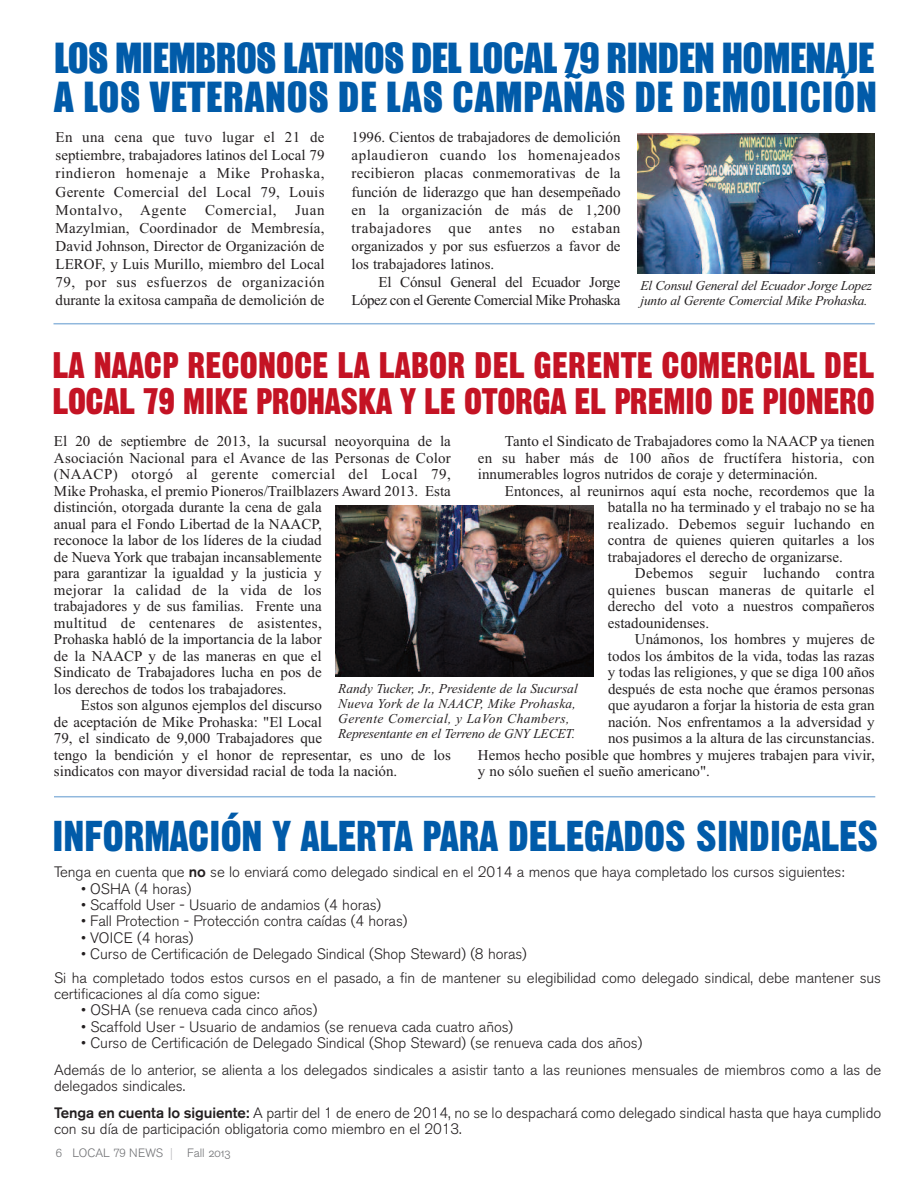
<style>
.page{position:relative;width:918px;height:1188px;background:#fff}
.page>*{position:absolute;margin:0;border:0;box-sizing:border-box;transform-origin:0 0}
.t1{font:42px "Gothic Thirteen";letter-spacing:-.005em;color:#015ba9}
.t2{font:37.5px/39px "Gabo Drive";letter-spacing:-.005em;color:#015ba9}
.t3{font:36px/36px "Gothic Thirteen";letter-spacing:.005em;color:#c41324}
.t4{font:15px/18.1px "Times";color:#231f20;text-align:justify}
.t5{font:300 15px/26.7px "Akzidenz Grotesk BE";letter-spacing:-.005em;color:#231f20}
.t6{font:15px/18.1px "Times";letter-spacing:-.03em;color:#231f20;text-align:right}
.t7{font:15px "Times";letter-spacing:.02em;color:#231f20}
.t8{font:15px "Times";letter-spacing:.035em;color:#231f20}
.t9{font:italic 13.5px/15px "Times New Roman";letter-spacing:-.015em;color:#231f20}
.t10{font:12px "Akzidenz Grotesk BE Light Os F";color:#717275}
.s1{font-weight:500}
.s2{color:#bcbdc0}
</style>
<div class="page">
<hr style="left:54px;top:323px;width:821px;height:1px;background:#91b8dd">
<hr style="left:54px;top:796px;width:821px;height:1px;background:#91b8dd">
<img style="left:638px;top:134px;width:237px;height:140px">
<img style="left:335px;top:505px;width:259px;height:172px">
<h2 class="t2" style="left:54px;top:40px;width:824px">LOS MIEMBROS LATINOS DEL LOCAL 79 RINDEN HOMENAJE<br>A LOS VETERANOS DE LAS CAMPAÑAS DE DEMOLICIÓN</h2>
<p class="t4" style="left:56px;top:128px;width:270px">En una cena que tuvo lugar el 21 de septiembre, trabajadores latinos del Local 79 rindieron homenaje a Mike Prohaska, Gerente Comercial del Local 79, Louis Montalvo, Agente Comercial, Juan Mazylmian, Coordinador de Membresía, David Johnson, Director de Organización de LEROF, y Luis Murillo, miembro del Local 79, por sus esfuerzos de organización durante la exitosa campaña de demolición de</p>
<p class="t4" style="left:352px;top:128px;width:270px">1996. Cientos de trabajadores de demolición aplaudieron cuando los homenajeados recibieron placas conmemorativas de la función de liderazgo que han desempeñado en la organización de más de 1,200 trabajadores que antes no estaban organizados y por sus esfuerzos a favor de los trabajadores latinos.</p>
<p class="t6" style="left:352px;top:273px;width:270px">El Cónsul General del Ecuador Jorge<br>López con el Gerente Comercial Mike Prohaska</p>
<p class="t9" style="left:641px;top:278px;width:233px">El Consul General del Ecuador Jorge Lopez junto al Gerente Comercial Mike Prohaska.</p>
<h3 class="t3" style="left:53px;top:350px;width:824px">LA NAACP RECONOCE LA LABOR DEL GERENTE COMERCIAL DEL<br>LOCAL 79 MIKE PROHASKA Y LE OTORGA EL PREMIO DE PIONERO</h3>
<p class="t4" style="left:478px;top:433px;width:398px;line-height:16.5px;text-indent:27px">Tanto el Sindicato de Trabajadores como la NAACP ya tienen en su haber más de 100 años de fructífera historia, con innumerables logros nutridos de coraje y determinación.</p>
<p class="t4" style="left:608px;top:483px;width:268px;line-height:16.5px;text-indent:-103px">Entonces, al reunirnos aquí esta noche, recordemos que la batalla no ha terminado y el trabajo no se ha realizado. Debemos seguir luchando en contra de quienes quieren quitarles a los trabajadores el derecho de organizarse.</p>
<p class="t4" style="left:608px;top:565px;width:268px;line-height:16.5px;text-indent:27px">Debemos seguir luchando contra quienes buscan maneras de quitarle el derecho del voto a nuestros compañeros estadounidenses.</p>
<p class="t4" style="left:635px;top:630px;width:241px">Unámonos, los hombres y mujeres de</p>
<p class="t4" style="left:608px;top:647px;width:268px">todos los ámbitos de la vida, todas las razas</p>
<p class="t4" style="left:608px;top:663px;width:268px">y todas las religiones, y que se diga 100 años</p>
<p class="t4" style="left:608px;top:680px;width:268px">después de esta noche que éramos personas</p>
<p class="t4" style="left:608px;top:696px;width:268px">que ayudaron a forjar la historia de esta gran</p>
<p class="t4" style="left:608px;top:713px;width:268px">nación. Nos enfrentamos a la adversidad y</p>
<p class="t4" style="left:608px;top:729px;width:268px">nos pusimos a la altura de las circunstancias.</p>
<p class="t4" style="left:478px;top:746px;width:398px">Hemos hecho posible que hombres y mujeres trabajen para vivir,</p>
<p class="t4" style="left:478px;top:762px;width:234px">y no sólo sueñen el sueño americano".</p>
<p class="t4" style="left:54px;top:432px;width:398px">El 20 de septiembre de 2013, la sucursal neoyorquina de la</p>
<p class="t4" style="left:54px;top:449px;width:398px">Asociación Nacional para el Avance de las Personas de Color</p>
<p class="t8" style="left:54px;top:465px;width:398px">(NAACP) otorgó al gerente comercial del Local 79,</p>
<p class="t4" style="left:54px;top:482px;width:398px">Mike Prohaska, el premio Pioneros/Trailblazers Award 2013. Esta</p>
<p class="t4" style="left:54px;top:498px;width:269px">distinción, otorgada durante la cena de gala</p>
<p class="t4" style="left:54px;top:515px;width:269px">anual para el Fondo Libertad de la NAACP,</p>
<p class="t4" style="left:54px;top:531px;width:269px">reconoce la labor de los líderes de la ciudad</p>
<p class="t4" style="left:54px;top:548px;width:269px">de Nueva York que trabajan incansablemente</p>
<p class="t4" style="left:54px;top:564px;width:269px">para garantizar la igualdad y la justicia y</p>
<p class="t7" style="left:54px;top:581px;width:269px">mejorar la calidad de la vida de los</p>
<p class="t4" style="left:54px;top:597px;width:269px">trabajadores y de sus familias. Frente una</p>
<p class="t7" style="left:54px;top:614px;width:269px">multitud de centenares de asistentes,</p>
<p class="t4" style="left:54px;top:630px;width:269px">Prohaska habló de la importancia de la labor</p>
<p class="t4" style="left:54px;top:647px;width:269px">de la NAACP y de las maneras en que el</p>
<p class="t4" style="left:54px;top:663px;width:269px">Sindicato de Trabajadores lucha en pos de</p>
<p class="t4" style="left:54px;top:680px;width:234px">los derechos de todos los trabajadores.</p>
<p class="t4" style="left:81px;top:696px;width:243px">Estos son algunos ejemplos del discurso</p>
<p class="t4" style="left:54px;top:713px;width:270px">de aceptación de Mike Prohaska: "El Local</p>
<p class="t4" style="left:54px;top:729px;width:270px">79, el sindicato de 9,000 Trabajadores que</p>
<p class="t4" style="left:54px;top:746px;width:398px">tengo la bendición y el honor de representar, es uno de los</p>
<p class="t4" style="left:54px;top:762px;width:345px">sindicatos con mayor diversidad racial de toda la nación.</p>
<p class="t9" style="left:338px;top:681px;width:241px">Randy Tucker, Jr., Presidente de la Sucursal Nueva York de la NAACP, Mike Prohaska, Gerente Comercial, y LaVon Chambers, Representante en el Terreno de GNY LECET.</p>
<h1 class="t1" style="left:52px;top:821px;width:828px">INFORMACIÓN Y ALERTA PARA DELEGADOS SINDICALES</h1>
<p class="t5" style="left:54px;top:860px;width:792px">Tenga en cuenta que <span class="s1">no</span> se lo enviará como delegado sindical en el 2014 a menos que haya completado los cursos siguientes:</p>
<p class="t5" style="left:81px;top:876px;width:112px">• OSHA (4 horas)</p>
<p class="t5" style="left:81px;top:893px;width:302px">• Scaffold User - Usuario de andamios (4 horas)</p>
<p class="t5" style="left:81px;top:909px;width:328px">• Fall Protection - Protección contra caídas (4 horas)</p>
<p class="t5" style="left:81px;top:925px;width:114px">• VOICE (4 horas)</p>
<p class="t5" style="left:54px;top:943px;width:829px;line-height:23.7px;text-indent:27px">• Curso de Certificación de Delegado Sindical (Shop Steward) (8 horas)<br>Si ha completado todos estos cursos en el pasado, a fin de mantener su elegibilidad como delegado sindical, debe mantener sus</p>
<p class="t5" style="left:54px;top:982px;width:207px">certificaciones al día como sigue:</p>
<p class="t5" style="left:81px;top:998px;width:238px">• OSHA (se renueva cada cinco años)</p>
<p class="t5" style="left:81px;top:1014px;width:434px">• Scaffold User - Usuario de andamios (se renueva cada cuatro años)</p>
<p class="t5" style="left:54px;top:1031px;width:829px;text-indent:27px">• Curso de Certificación de Delegado Sindical (Shop Steward) (se renueva cada dos años)<br>Además de lo anterior, se alienta a los delegados sindicales a asistir tanto a las reuniones mensuales de miembros como a las de</p>
<p class="t5" style="left:54px;top:1074px;width:829px">delegados sindicales.<br><span class="s1">Tenga en cuenta lo siguiente:</span> A partir del 1 de enero de 2014, no se lo despachará como delegado sindical hasta que haya cumplido</p>
<p class="t5" style="left:54px;top:1117px;width:409px">con su día de participación obligatoria como miembro en el 2013.</p>
<p class="t10" style="left:56px;top:1148px;width:177px">6 LOCAL 79 NEWS <span class="s2">|</span> Fall 2013</p>
</div>
